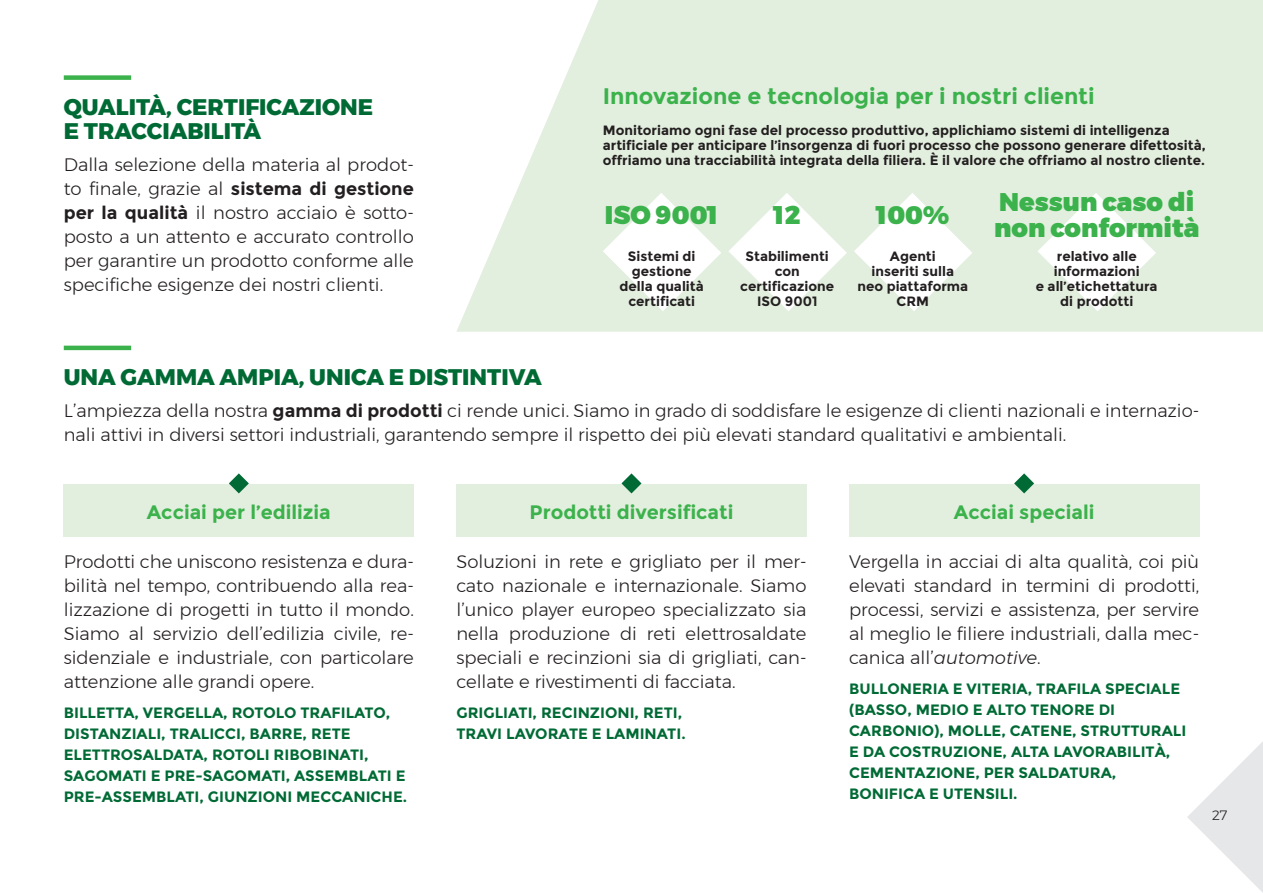
<style>
.page{position:relative;width:1263px;height:893px;background:#fff}
.page>*{position:absolute;margin:0;border:0;box-sizing:border-box;transform-origin:0 0}
.t1{font:900 25.5px/25.5px "Montserrat";color:#3bb24b}
.t2{font:800 22.5px/24px "Montserrat";color:#006a35}
.t3{font:700 22.5px "Montserrat";color:#3bb24b}
.t4{font:700 19.5px "Montserrat";color:#3bb24b}
.t5{font:300 18px/24px "Montserrat";color:#231f20;text-align:justify}
.t6{font:700 15px/21px "Montserrat";color:#006a35}
.t7{font:700 13.5px/15px "Montserrat";color:#231f20;text-align:center}
.t8{font:300 13.5px "Montserrat";color:#231f20}
.s1{font-weight:700}
.s2{font-style:italic}
</style>
<div class="page">
<svg style="left:1187px;top:742px;width:76px;height:151px"></svg>
<div style="left:64px;top:484px;width:350px;height:53px;background:#e2eede"></div>
<div style="left:456px;top:484px;width:350px;height:53px;background:#e2eede"></div>
<div style="left:849px;top:484px;width:350px;height:53px;background:#e2eede"></div>
<svg style="left:229px;top:473px;width:20px;height:20px"></svg>
<svg style="left:621px;top:473px;width:20px;height:20px"></svg>
<svg style="left:1014px;top:473px;width:20px;height:20px"></svg>
<div style="left:64px;top:75px;width:67px;height:5px;background:#3bb24b"></div>
<hr style="left:64px;top:346px;width:67px;height:4px;background:#3bb24b">
<svg style="left:457px;top:0;width:806px;height:332px;background:#e5f0e2"></svg>
<svg style="left:603px;top:193px;width:118px;height:118px"></svg>
<svg style="left:728px;top:193px;width:119px;height:118px"></svg>
<svg style="left:854px;top:193px;width:118px;height:118px"></svg>
<svg style="left:1037px;top:193px;width:119px;height:118px"></svg>
<p class="t2" style="left:64px;top:95px;width:311px">QUALITÀ, CERTIFICAZIONE<br>E TRACCIABILITÀ</p>
<p class="t5" style="left:64px;top:152px;width:352px">Dalla selezione della materia al prodot&shy;to finale, grazie al <span class="s1">sistema di gestione per la qualità</span> il nostro acciaio è sotto&shy;posto a un attento e accurato controllo per garantire un prodotto conforme alle specifiche esigenze dei nostri clienti.</p>
<p class="t3" style="left:603px;top:83px;width:493px">Innovazione e tecnologia per i nostri clienti</p>
<p class="t7" style="left:603px;top:123px;width:604px;text-align:left">Monitoriamo ogni fase del processo produttivo, applichiamo sistemi di intelligenza artificiale per anticipare l’insorgenza di fuori processo che possono generare difettosità, offriamo una tracciabilità integrata della filiera. È il valore che offriamo al nostro cliente.</p>
<h1 class="t1" style="left:605px;top:202px;width:115px">ISO 9001</h1>
<h1 class="t1" style="left:774px;top:202px;width:28px">12</h1>
<h1 class="t1" style="left:876px;top:202px;width:74px">100%</h1>
<h1 class="t1" style="left:994px;top:190px;width:207px">Nessun caso di non conformità</h1>
<p class="t7" style="left:619px;top:249px;width:86px">Sistemi di gestione della qualità certificati</p>
<p class="t7" style="left:740px;top:249px;width:96px">Stabilimenti con certificazione<br>ISO 9001</p>
<p class="t7" style="left:857px;top:249px;width:112px">Agenti<br>inseriti sulla neo piattaforma<br>CRM</p>
<p class="t7" style="left:1036px;top:249px;width:123px">relativo alle informazioni<br>e all’etichettatura di prodotti</p>
<p class="t2" style="left:64px;top:365px;width:480px">UNA GAMMA AMPIA, UNICA E DISTINTIVA</p>
<p class="t5" style="left:64px;top:399px;width:1137px">L’ampiezza della nostra <span class="s1">gamma di prodotti</span> ci rende unici. Siamo in grado di soddisfare le esigenze di clienti nazionali e internazio&shy;nali attivi in diversi settori industriali, garantendo sempre il rispetto dei più elevati standard qualitativi e ambientali.</p>
<p class="t4" style="left:147px;top:500px;width:186px">Acciai per l’edilizia</p>
<p class="t5" style="left:64px;top:549px;width:352px">Prodotti che uniscono resistenza e dura&shy;bilità nel tempo, contribuendo alla rea&shy;lizzazione di progetti in tutto il mondo.<br>Siamo al servizio dell’edilizia civile, re&shy;sidenziale e industriale, con particolare attenzione alle grandi opere.</p>
<p class="t6" style="left:64px;top:702px;width:345px">BILLETTA, VERGELLA, ROTOLO TRAFILATO, DISTANZIALI, TRALICCI, BARRE, RETE ELETTROSALDATA, ROTOLI RIBOBINATI, SAGOMATI E PRE-SAGOMATI, ASSEMBLATI E PRE-ASSEMBLATI, GIUNZIONI MECCANICHE.</p>
<p class="t4" style="left:530px;top:500px;width:205px">Prodotti diversificati</p>
<p class="t5" style="left:456px;top:549px;width:352px">Soluzioni in rete e grigliato per il mer&shy;cato nazionale e internazionale. Siamo l’unico player europeo specializzato sia nella produzione di reti elettrosaldate speciali e recinzioni sia di grigliati, can&shy;cellate e rivestimenti di facciata.</p>
<p class="t6" style="left:456px;top:702px;width:231px">GRIGLIATI, RECINZIONI, RETI,<br>TRAVI LAVORATE E LAMINATI.</p>
<p class="t4" style="left:954px;top:500px;width:142px">Acciai speciali</p>
<p class="t5" style="left:849px;top:549px;width:352px">Vergella in acciai di alta qualità, coi più elevati standard in termini di prodotti, processi, servizi e assistenza, per servire al meglio le filiere industriali, dalla mec&shy;canica all’<span class="s2">automotive</span>.</p>
<p class="t6" style="left:849px;top:678px;width:339px">BULLONERIA E VITERIA, TRAFILA SPECIALE (BASSO, MEDIO E ALTO TENORE DI CARBONIO), MOLLE, CATENE, STRUTTURALI E DA COSTRUZIONE, ALTA LAVORABILITÀ, CEMENTAZIONE, PER SALDATURA, BONIFICA E UTENSILI.</p>
<p class="t8" style="left:1212px;top:805px;width:17px">27</p>
</div>
